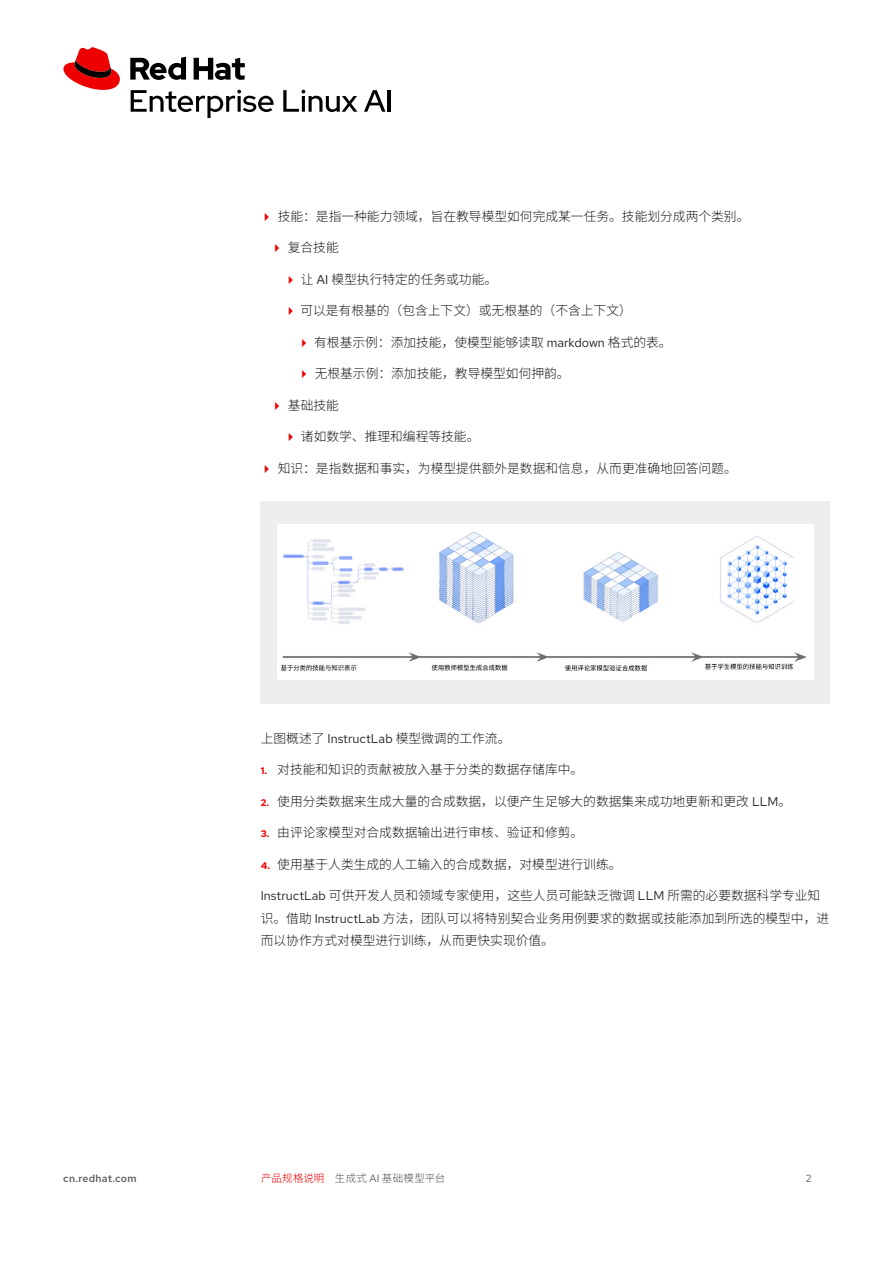
<style>
.page{position:relative;width:893px;height:1263px;background:#fff}
.page>*{position:absolute;margin:0;border:0;box-sizing:border-box;transform-origin:0 0}
.Main_-_Body{font:300 12.75px/22.5px "Noto Sans SC";color:#231f20}
.Footer_-_Running_Foot{font:300 10.5px "Noto Sans SC";letter-spacing:.02em;color:#57585a}
.t1{font:500 10.5px "Red Hat Text";letter-spacing:.025em;color:#57585a}
.Footer_-_Running_Foot-2{font:10.5px "Red Hat Text";color:#57585a}
.s1{font-family:"Red Hat Text";font-weight:400}
.s2{font-family:"Red Hat Text";font-weight:700;font-size:9.6px;color:#e00}
.s3{color:#e00}
</style>
<div class="page">
<div style="left:261px;top:501px;width:569px;height:203px;background:#eeeeef"></div>
<img style="left:277px;top:524px;width:536px;height:155px">
<svg style="left:131px;top:90px;width:143px;height:28px"></svg>
<svg style="left:283px;top:90px;width:74px;height:22px"></svg>
<svg style="left:364px;top:90px;width:21px;height:22px"></svg>
<hr style="left:388px;top:90px;width:3px;height:22px;background:#000">
<svg style="left:63px;top:47px;width:57px;height:43px"></svg>
<svg style="left:130px;top:57px;width:115px;height:23px"></svg>
<p class="Main_-_Body" style="left:278px;top:205px;width:473px">技能：是指一种能力领域，旨在教导模型如何完成某一任务。技能划分成两个类别。</p>
<p class="Main_-_Body" style="left:288px;top:236px;width:52px">复合技能</p>
<p class="Main_-_Body" style="left:301px;top:268px;width:198px">让 <span class="s1">AI</span> 模型执行特定的任务或功能。</p>
<p class="Main_-_Body" style="left:300px;top:299px;width:333px">可以是有根基的（包含上下文）或无根基的（不含上下文）</p>
<p class="Main_-_Body" style="left:314px;top:331px;width:359px">有根基示例：添加技能，使模型能够读取 <span class="s1">markdown</span> 格式的表。</p>
<p class="Main_-_Body" style="left:315px;top:362px;width:256px">无根基示例：添加技能，教导模型如何押韵。</p>
<p class="Main_-_Body" style="left:288px;top:394px;width:52px">基础技能</p>
<p class="Main_-_Body" style="left:301px;top:425px;width:180px">诸如数学、推理和编程等技能。</p>
<p class="Main_-_Body" style="left:278px;top:457px;width:460px">知识：是指数据和事实，为模型提供额外是数据和信息，从而更准确地回答问题。</p>
<p class="Main_-_Body" style="left:261px;top:727px;width:251px">上图概述了 <span class="s1">InstructLab</span> 模型微调的工作流。</p>
<p class="Main_-_Body" style="left:261px;top:758px;width:324px"><span class="s2">1.</span> 对技能和知识的贡献被放入基于分类的数据存储库中。</p>
<p class="Main_-_Body" style="left:261px;top:790px;width:532px"><span class="s2">2.</span> 使用分类数据来生成大量的合成数据，以便产生足够大的数据集来成功地更新和更改 <span class="s1">LLM</span>。</p>
<p class="Main_-_Body" style="left:261px;top:821px;width:324px"><span class="s2">3.</span> 由评论家模型对合成数据输出进行审核、验证和修剪。</p>
<p class="Main_-_Body" style="left:261px;top:853px;width:362px"><span class="s2">4.</span> 使用基于人类生成的人工输入的合成数据，对模型进行训练。</p>
<p class="Main_-_Body" style="left:261px;top:884px;width:570px"><span class="s1">InstructLab</span> 可供开发人员和领域专家使用，这些人员可能缺乏微调 <span class="s1">LLM</span> 所需的必要数据科学专业知识。借助 <span class="s1">InstructLab</span> 方法，团队可以将特别契合业务用例要求的数据或技能添加到所选的模型中，进而以协作方式对模型进行训练，从而更快实现价值。</p>
<p class="t1" style="left:63px;top:1171px;width:75px">cn.redhat.com</p>
<p class="Footer_-_Running_Foot" style="left:261px;top:1172px;width:186px"><span class="s3">产品规格说明</span> 生成式 <span class="s1">AI</span> 基础模型平台</p>
<p class="Footer_-_Running_Foot-2" style="left:806px;top:1171px;width:7px">2</p>
</div>
